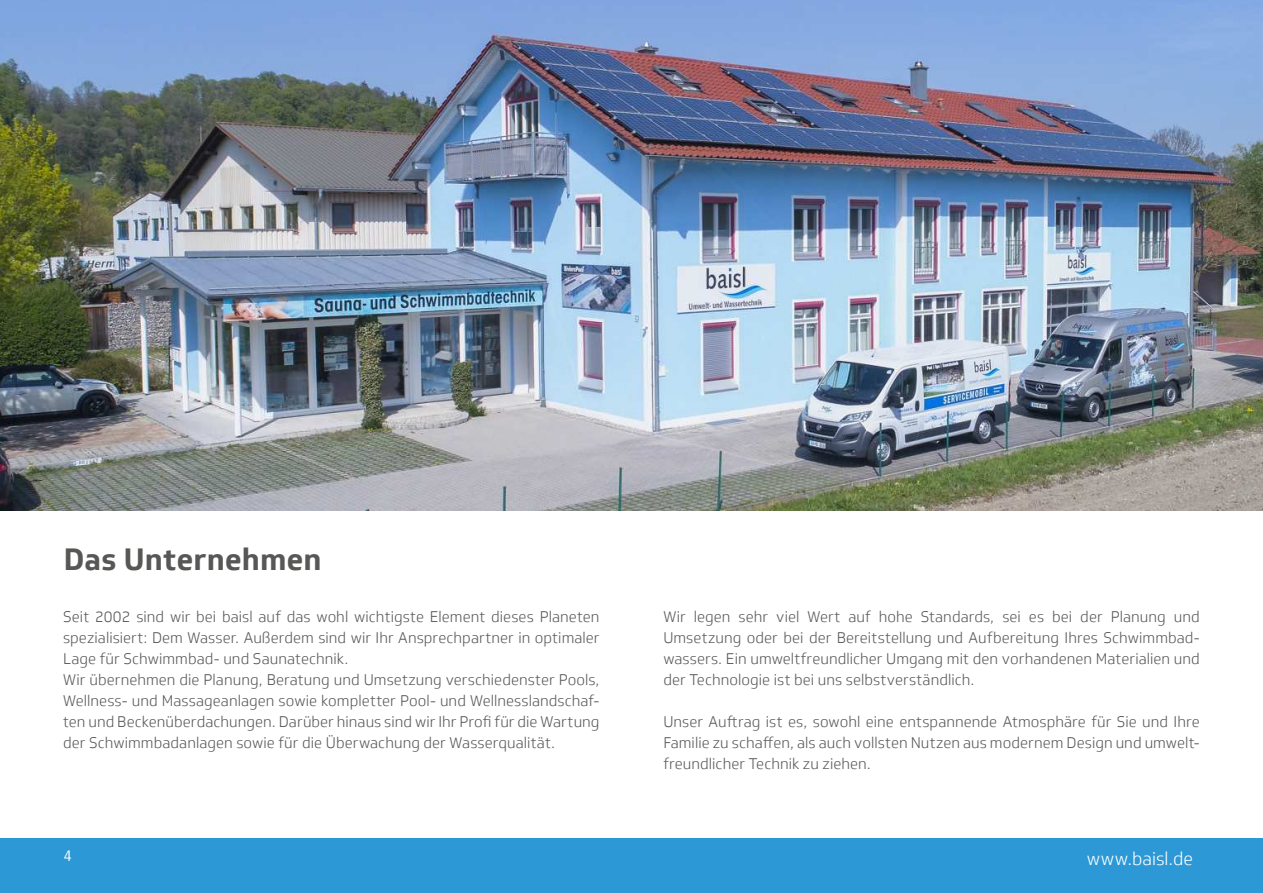
<style>
.page{position:relative;width:1263px;height:893px;background:#fff}
.page>*{position:absolute;margin:0;border:0;box-sizing:border-box;transform-origin:0 0}
.t1{font:700 30px "Soleto";color:#575756}
.t2{font:300 18px "Soleto";color:#fff}
.t3{font:300 15px/21px "Soleto";letter-spacing:.005em;color:#575756;text-align:justify}
.t4{font:15px "Franklin Gothic Book Cond ITC";color:#fff}
</style>
<div class="page">
<img style="left:0;top:0;width:1263px;height:510px">
<div style="left:0;top:839px;width:1263px;height:54px;background:#2c99d6"></div>
<h1 class="t1" style="left:64px;top:548px;width:259px">Das Unternehmen</h1>
<p class="t3" style="left:63px;top:606px;width:538px;text-align:left">Seit 2002 sind wir bei baisl auf das wohl wichtigste Element dieses Planeten spezialisiert: Dem Wasser. Außerdem sind wir Ihr Ansprechpartner in optimaler Lage für Schwimmbad- und Saunatechnik.<br>Wir übernehmen die Planung, Beratung und Umsetzung verschiedenster Pools, Wellness- und Massageanlagen sowie kompletter Pool- und Wellnesslandschaf&shy;ten und Beckenüberdachungen. Darüber hinaus sind wir Ihr Pro昀椀 für die Wartung der Schwimmbadanlagen sowie für die Überwachung der Wasserqualität.</p>
<p class="t3" style="left:663px;top:606px;width:538px">Wir legen sehr viel Wert auf hohe Standards, sei es bei der Planung und Umsetzung oder bei der Bereitstellung und Aufbereitung Ihres Schwimmbad&shy;wassers. Ein umweltfreundlicher Umgang mit den vorhandenen Materialien und der Technologie ist bei uns selbstverständlich.</p>
<p class="t3" style="left:663px;top:711px;width:538px">Unser Au昀琀rag ist es, sowohl eine entspannende Atmosphäre für Sie und Ihre Familie zu scha昀昀en, als auch vollsten Nutzen aus modernem Design und umwelt&shy;freundlicher Technik zu ziehen.</p>
<p class="t4" style="left:64px;top:847px;width:9px">4</p>
<p class="t2" style="left:1087px;top:852px;width:108px">www.baisl.de</p>
</div>
